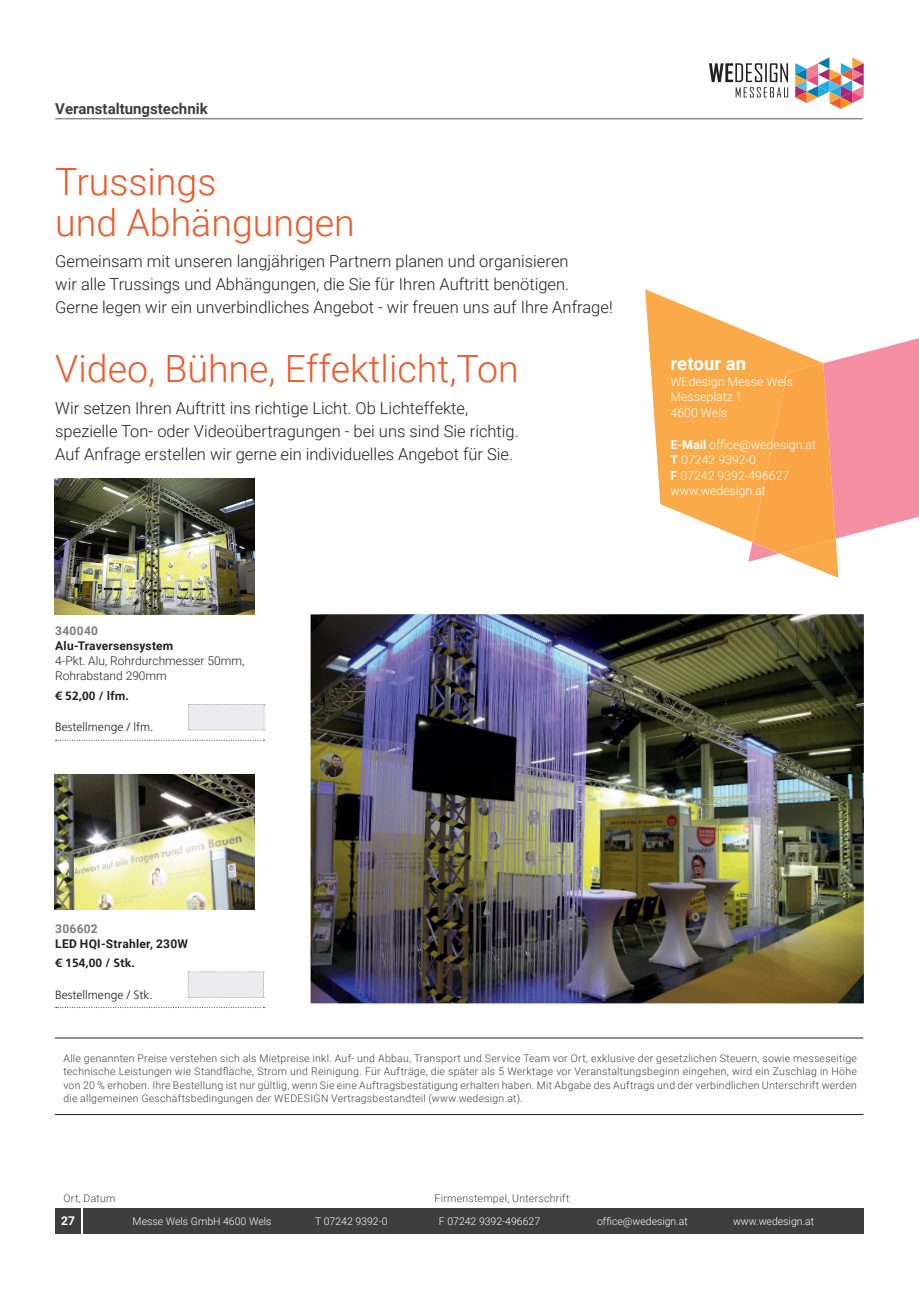
<style>
.page{position:relative;width:919px;height:1289px;background:#fff}
.page>*{position:absolute;margin:0;border:0;box-sizing:border-box;transform-origin:0 0}
.t1{font:300 37.5px/40.5px "Roboto";color:#f15929}
.t2{font:700 18.45px "Roboto";color:#fff}
.t3{font:300 16.5px/23px "Roboto";color:#231f20}
.t4{font:700 15px "Roboto";color:#3e3e3f}
.t5{font:300 12.3px/15.5px "Roboto";color:#fff}
.t6{font:300 12px/15px "Roboto";color:#231f20}
.t7{font:700 12px "Roboto";letter-spacing:.02em;color:#231f20}
.t8{font:300 12px "Frutiger LT Std";color:#231f20}
.t9{font:700 12px "Frutiger LT Std";color:#231f20}
.t10{font:700 12px "Roboto";letter-spacing:.02em;color:#7a7c7f}
.t11{font:700 12px "Roboto";color:#fff}
.t12{font:300 10.5px/13.5px "Roboto";letter-spacing:.025em;color:#3e3e3f;text-align:justify}
.t13{font:300 10.5px "Roboto";color:#fff}
.s1{font-weight:700}
</style>
<div class="page">
<hr style="left:55px;top:1037px;width:371px;height:1px;background:#231f20">
<hr style="left:426px;top:1037px;width:437px;height:1px;background:#231f20">
<hr style="left:55px;top:1114px;width:371px;height:1px;background:#231f20">
<hr style="left:426px;top:1114px;width:437px;height:1px;background:#231f20">
<div style="left:55px;top:1208px;width:26px;height:25px;background:#3e3e3f"></div>
<div style="left:83px;top:1208px;width:780px;height:25px;background:#3e3e3f"></div>
<img style="left:55px;top:479px;width:199px;height:135px">
<img style="left:55px;top:774px;width:199px;height:135px">
<img style="left:310px;top:614px;width:553px;height:389px">
<svg style="left:795px;top:57px;width:68px;height:52px"></svg>
<svg style="left:709px;top:63px;width:79px;height:34px"></svg>
<hr style="left:55px;top:118px;width:807px;height:1px;background:#57585a">
<svg style="left:56px;top:1007px;width:208px;height:1px"></svg>
<div style="left:188px;top:971px;width:76px;height:26px;background:#ececee"></div>
<svg style="left:56px;top:740px;width:208px;height:1px"></svg>
<svg style="left:188px;top:704px;width:77px;height:26px;background:#e9e9eb"></svg>
<svg style="left:645px;top:289px;width:193px;height:289px;fill:#faaa49"></svg>
<svg style="left:748px;top:338px;width:170px;height:224px;background:#f7a886"></svg>
<h3 class="t4" style="left:55px;top:98px;width:154px">Veranstaltungstechnik</h3>
<h1 class="t1" style="left:55px;top:160px;width:301px">Trussings<br>und Abhängungen</h1>
<h3 class="t3" style="left:55px;top:249px;width:559px">Gemeinsam mit unseren langjährigen Partnern planen und organisieren<br>wir alle Trussings und Abhängungen, die Sie für Ihren Auftritt benötigen.<br>Gerne legen wir ein unverbindliches Angebot - wir freuen uns auf Ihre Anfrage!</h3>
<h1 class="t1" style="left:55px;top:347px;width:465px">Video, Bühne, Effektlicht,Ton</h1>
<h3 class="t3" style="left:55px;top:396px;width:465px">Wir setzen Ihren Auftritt ins richtige Licht. Ob Lichteffekte, spezielle Ton- oder Videoübertragungen - bei uns sind Sie richtig.<br>Auf Anfrage erstellen wir gerne ein individuelles Angebot für Sie.</h3>
<p class="t10" style="left:55px;top:622px;width:44px">340040</p>
<p class="t7" style="left:55px;top:637px;width:119px">Alu-Traversensystem</p>
<p class="t6" style="left:55px;top:653px;width:190px">4-Pkt. Alu, Rohrdurchmesser 50mm,<br>Rohrabstand 290mm</p>
<p class="t9" style="left:55px;top:688px;width:75px">€ 52,00 / lfm.</p>
<p class="t8" style="left:55px;top:720px;width:100px">Bestellmenge / lfm.</p>
<h2 class="t2" style="left:670px;top:351px;width:77px">retour an</h2>
<p class="t5" style="left:670px;top:373px;width:124px">WEdesign Messe Wels<br>Messeplatz 1<br>4600 Wels</p>
<p class="t5" style="left:670px;top:436px;width:147px"><span class="s1">E-Mail</span> office@wedesign.at<br><span class="s1">T</span> 07242 9392-0<br><span class="s1">F</span> 07242 9392-496627 www.wedesign.at</p>
<p class="t10" style="left:55px;top:920px;width:44px">306602</p>
<p class="t7" style="left:55px;top:935px;width:134px">LED HQI-Strahler, 230W</p>
<p class="t9" style="left:55px;top:956px;width:81px">€ 154,00 / Stk.</p>
<p class="t8" style="left:55px;top:987px;width:99px">Bestellmenge / Stk.</p>
<p class="t12" style="left:63px;top:1050px;width:795px">Alle genannten Preise verstehen sich als Mietpreise inkl. Auf- und Abbau, Transport und Service Team vor Ort, exklusive der gesetzlichen Steuern, sowie messeseitige technische Leistungen wie Standfläche, Strom und Reinigung. Für Aufträge, die später als 5 Werktage vor Veranstaltungsbeginn eingehen, wird ein Zuschlag in Höhe von 20 % erhoben. Ihre Bestellung ist nur gültlig, wenn Sie eine Auftragsbestätigung erhalten haben. Mit Abgabe des Auftrags und der verbindlichen Unterschrift werden die allgemeinen Geschäftsbedingungen der WEDESIGN Vertragsbestandteil (www.wedesign.at).</p>
<p class="t12" style="left:63px;top:1191px;width:54px">Ort, Datum</p>
<p class="t12" style="left:434px;top:1191px;width:137px">Firmenstempel, Unterschrift</p>
<p class="t11" style="left:61px;top:1212px;width:15px">27</p>
<p class="t13" style="left:133px;top:1213px;width:140px">Messe Wels GmbH 4600 Wels</p>
<p class="t13" style="left:315px;top:1213px;width:74px">T 07242 9392-0</p>
<p class="t13" style="left:439px;top:1213px;width:103px">F 07242 9392-496627</p>
<p class="t13" style="left:597px;top:1213px;width:92px">office@wedesign.at</p>
<p class="t13" style="left:733px;top:1213px;width:82px">www.wedesign.at</p>
</div>
